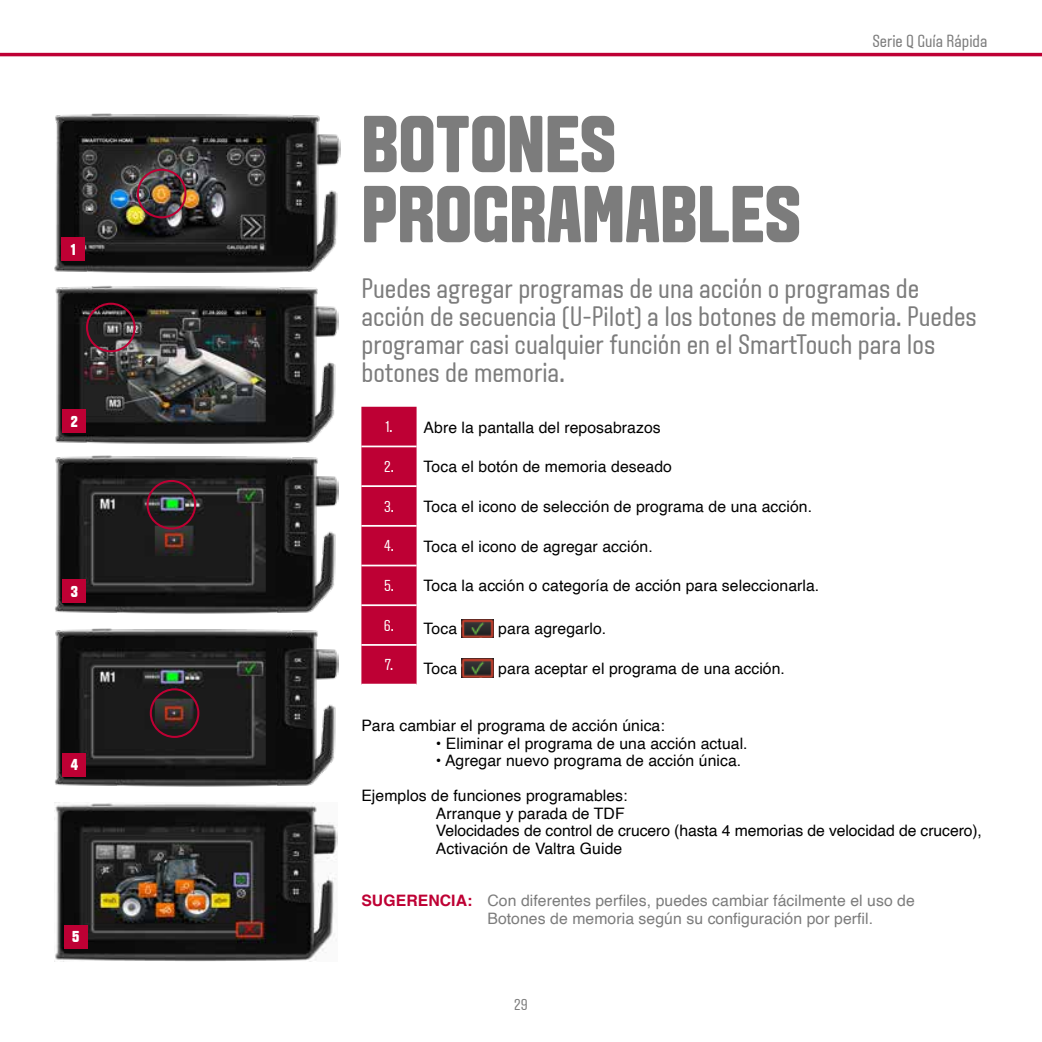
<style>
.page{position:relative;width:1042px;height:1042px;background:#fff}
.page>*{position:absolute;margin:0;border:0;box-sizing:border-box;transform-origin:0 0}
.t1{font:700 80.5px/70px "VALTRA Aveny T 2020 Extra";color:#7c7c7c}
.t2{font:28px/28px "VALTRA Aveny T 2020 Regular";color:#7c7c7c}
.t3{font:17.5px "VALTRA Aveny T 2020 Regular";color:#7c7c7c}
.t4{font:15.75px/17.5px "Helvetica";letter-spacing:.005em;color:#000}
.t5{font:15.75px/17.5px "Helvetica";letter-spacing:.005em;color:#7c7c7c}
.t6{font:700 15.75px "VALTRA Aveny T 2020 Extra";color:#fff}
.t7{font:15.75px "VALTRA Aveny T 2020 Regular";color:#7c7c7c}
.s1{font-family:"VALTRA Aveny T 2020 Regular";color:#fff}
.s2{font-weight:700;color:#be0034}
</style>
<div class="page">
<img style="left:55px;top:802px;width:283px;height:159px">
<img style="left:55px;top:628px;width:284px;height:158px">
<div style="left:150px;top:688px;width:49px;height:50px;border:2px solid #be0034;border-radius:50%"></div>
<img style="left:55px;top:455px;width:284px;height:159px">
<div style="left:147px;top:480px;width:49px;height:49px;border:2px solid #be0034;border-radius:50%"></div>
<div style="left:361px;top:407px;width:55px;height:277px;background:#be0034"></div>
<hr style="left:361px;top:445px;width:55px;height:2px;background:#fff">
<hr style="left:361px;top:485px;width:55px;height:2px;background:#fff">
<hr style="left:361px;top:525px;width:55px;height:2px;background:#fff">
<hr style="left:361px;top:565px;width:55px;height:1px;background:#fff">
<hr style="left:361px;top:604px;width:55px;height:2px;background:#fff">
<hr style="left:361px;top:644px;width:55px;height:2px;background:#fff">
<img style="left:462px;top:619px;width:32px;height:19px">
<img style="left:462px;top:659px;width:32px;height:18px">
<img style="left:55px;top:114px;width:285px;height:158px">
<div style="left:62px;top:238px;width:23px;height:23px;background:#be0034"></div>
<div style="left:137px;top:169px;width:49px;height:49px;border:2px solid #be0034;border-radius:50%"></div>
<img style="left:55px;top:285px;width:284px;height:159px">
<div style="left:63px;top:409px;width:23px;height:24px;background:#be0034"></div>
<div style="left:86px;top:303px;width:50px;height:49px;border:2px solid #be0034;border-radius:50%"></div>
<div style="left:63px;top:580px;width:23px;height:23px;background:#be0034"></div>
<div style="left:63px;top:753px;width:23px;height:23px;background:#be0034"></div>
<div style="left:64px;top:925px;width:23px;height:23px;background:#be0034"></div>
<hr style="left:0;top:53px;width:1042px;height:3px;background:#be0034">
<p class="t6" style="left:71px;top:239px;width:6px">1</p>
<p class="t6" style="left:71px;top:411px;width:9px">2</p>
<p class="t6" style="left:71px;top:581px;width:9px">3</p>
<p class="t6" style="left:71px;top:754px;width:9px">4</p>
<p class="t6" style="left:72px;top:926px;width:9px">5</p>
<p class="t3" style="left:872px;top:29px;width:117px">Serie Q Guía Rápida</p>
<h1 class="t1" style="left:361px;top:108px;width:441px">BOTONES<br>PROGRAMABLES</h1>
<h2 class="t2" style="left:361px;top:274px;width:617px">Puedes agregar programas de una acción o programas de acción de secuencia (U-Pilot) a los botones de memoria. Puedes programar casi cualquier función en el SmartTouch para los botones de memoria.</h2>
<p class="t4" style="left:385px;top:419px;width:277px"><span class="s1">1.</span> Abre la pantalla del reposabrazos</p>
<p class="t4" style="left:384px;top:458px;width:289px"><span class="s1">2.</span> Toca el botón de memoria deseado</p>
<p class="t4" style="left:384px;top:498px;width:429px"><span class="s1">3.</span> Toca el icono de selección de programa de una acción.</p>
<p class="t4" style="left:384px;top:538px;width:270px"><span class="s1">4.</span> Toca el icono de agregar acción.</p>
<p class="t4" style="left:384px;top:577px;width:437px"><span class="s1">5.</span> Toca la acción o categoría de acción para seleccionarla.</p>
<p class="t4" style="left:384px;top:621px;width:75px"><sup>6.</sup> Toca</p>
<p class="t4" style="left:498px;top:621px;width:109px">para agregarlo.</p>
<p class="t4" style="left:385px;top:660px;width:74px"><sup>7.</sup> Toca</p>
<p class="t4" style="left:498px;top:660px;width:288px">para aceptar el programa de una acción.</p>
<p class="t4" style="left:361px;top:717px;width:305px">Para cambiar el programa de acción única:</p>
<p class="t4" style="left:436px;top:735px;width:313px">• Eliminar el programa de una acción actual.</p>
<p class="t4" style="left:436px;top:752px;width:307px">• Agregar nuevo programa de acción única.</p>
<p class="t4" style="left:436px;top:787px;width:548px;text-indent:-74px">Ejemplos de funciones programables:<br>Arranque y parada de TDF<br>Velocidades de control de crucero (hasta 4 memorias de velocidad de crucero), Activación de Valtra Guide</p>
<p class="t5" style="left:487px;top:892px;width:429px;text-indent:-126px"><span class="s2">SUGERENCIA:</span> Con diferentes perfiles, puedes cambiar fácilmente el uso de<br>Botones de memoria según su configuración por perfil.</p>
<p class="t7" style="left:514px;top:994px;width:15px">29</p>
</div>
